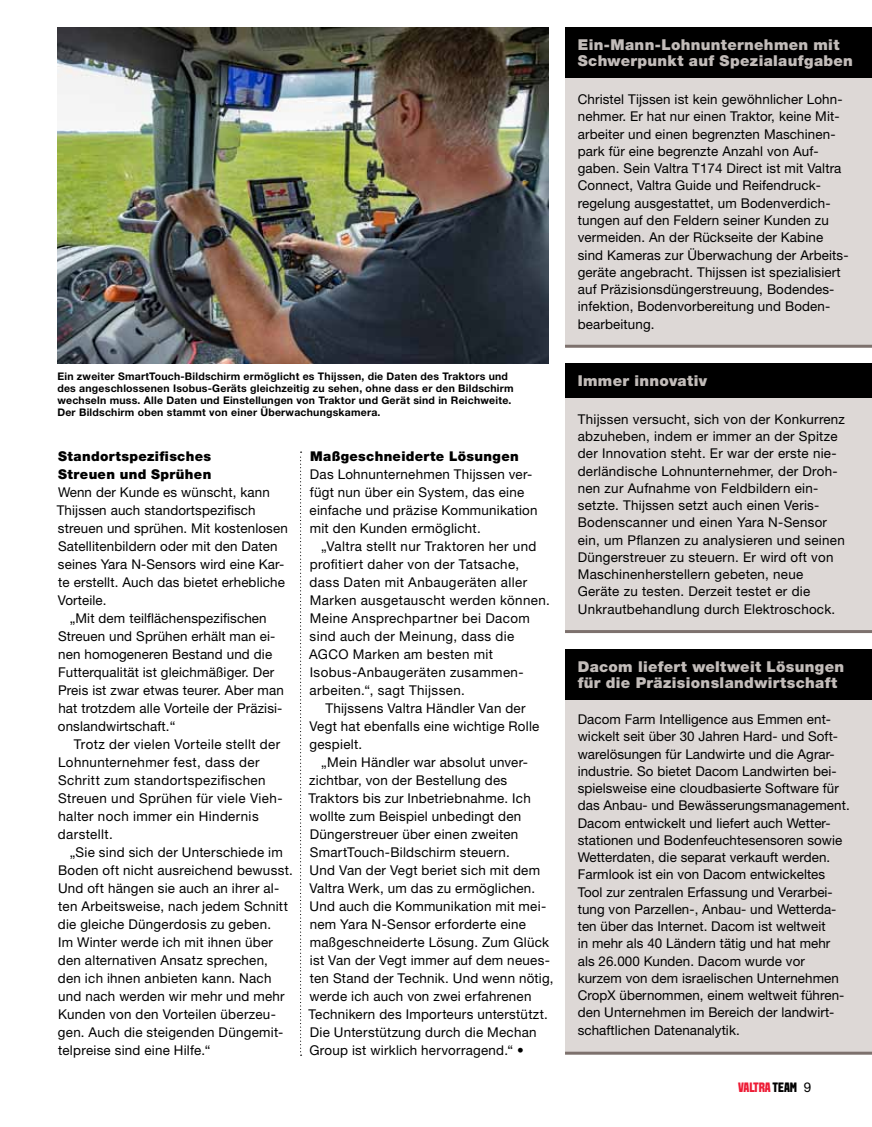
<style>
.page{position:relative;width:872px;height:1127px;background:#fff}
.page>*{position:absolute;margin:0;border:0;box-sizing:border-box;transform-origin:0 0}
.t1{font:900 15px/16.5px "Helvetica Neue LT Std";letter-spacing:.02em;color:#c2bcb9}
.t2{font:13.5px/17.2px "Helvetica Neue LT Std";letter-spacing:.015em;color:#000}
.t3{font:900 13.5px/18px "Helvetica Neue LT Std";letter-spacing:.025em;color:#000}
.t4{font:800 13.5px "VALTRA Aveny T";letter-spacing:-.01em;color:#ed1b35}
.t5{font:700 10.5px/12px "Helvetica Neue LT Std";letter-spacing:.02em;color:#000}
.s1{color:#000}
.s2{font-family:"Helvetica Neue LT Std";font-weight:400;color:#000}
</style>
<div class="page">
<img style="left:57px;top:27px;width:491px;height:337px">
<div style="left:565px;top:27px;width:307px;height:51px;background:#000"></div>
<div style="left:565px;top:78px;width:307px;height:268px;background:#ddd8d6"></div>
<hr style="left:565px;top:345px;width:307px;height:3px;background:#7d716d">
<div style="left:565px;top:649px;width:307px;height:51px;background:#000"></div>
<div style="left:565px;top:700px;width:307px;height:353px;background:#ddd8d6"></div>
<hr style="left:565px;top:1051px;width:307px;height:3px;background:#7d716d">
<div style="left:565px;top:364px;width:307px;height:34px;background:#000"></div>
<div style="left:565px;top:398px;width:307px;height:233px;background:#ddd8d6"></div>
<hr style="left:565px;top:630px;width:307px;height:3px;background:#7d716d">
<svg style="left:300px;top:452px;width:1px;height:604px"></svg>
<p class="t5" style="left:57px;top:370px;width:458px">Ein zweiter SmartTouch-Bildschirm ermöglicht es Thijssen, die Daten des Traktors und des angeschlossenen Isobus-Geräts gleichzeitig zu sehen, ohne dass er den Bildschirm wechseln muss. Alle Daten und Einstellungen von Traktor und Gerät sind in Reichweite.<br>Der Bildschirm oben stammt von einer Überwachungskamera.</p>
<p class="t3" style="left:58px;top:447px;width:155px">Standortspezifisches<br>Streuen und Sprühen</p>
<p class="t2" style="left:58px;top:483px;width:213px">Wenn der Kunde es wünscht, kann</p>
<p class="t2" style="left:57px;top:501px;width:200px">Thijssen auch standortspezifisch</p>
<p class="t2" style="left:58px;top:519px;width:231px">streuen und sprühen. Mit kostenlosen</p>
<p class="t2" style="left:58px;top:537px;width:221px">Satellitenbildern oder mit den Daten</p>
<p class="t2" style="left:58px;top:555px;width:228px">seines Yara N-Sensors wird eine Kar-</p>
<p class="t2" style="left:58px;top:573px;width:228px">te erstellt. Auch das bietet erhebliche</p>
<p class="t2" style="left:58px;top:591px;width:50px">Vorteile.</p>
<p class="t2" style="left:70px;top:609px;width:198px">„Mit dem teilflächenspezifischen</p>
<p class="t2" style="left:58px;top:627px;width:219px">Streuen und Sprühen erhält man ei-</p>
<p class="t2" style="left:58px;top:645px;width:215px">nen homogeneren Bestand und die</p>
<p class="t2" style="left:58px;top:663px;width:217px">Futterqualität ist gleichmäßiger. Der</p>
<p class="t2" style="left:58px;top:681px;width:227px">Preis ist zwar etwas teurer. Aber man</p>
<p class="t2" style="left:58px;top:699px;width:226px">hat trotzdem alle Vorteile der Präzisi-</p>
<p class="t2" style="left:58px;top:717px;width:119px">onslandwirtschaft.“</p>
<p class="t2" style="left:74px;top:735px;width:208px">Trotz der vielen Vorteile stellt der</p>
<p class="t2" style="left:58px;top:753px;width:203px">Lohnunternehmer fest, dass der</p>
<p class="t2" style="left:58px;top:771px;width:209px">Schritt zum standortspezifischen</p>
<p class="t2" style="left:58px;top:789px;width:226px">Streuen und Sprühen für viele Vieh-</p>
<p class="t2" style="left:58px;top:807px;width:202px">halter noch immer ein Hindernis</p>
<p class="t2" style="left:58px;top:825px;width:56px">darstellt.</p>
<p class="t2" style="left:70px;top:843px;width:214px">„Sie sind sich der Unterschiede im</p>
<p class="t2" style="left:58px;top:861px;width:236px">Boden oft nicht ausreichend bewusst.</p>
<p class="t2" style="left:58px;top:879px;width:223px">Und oft hängen sie auch an ihrer al-</p>
<p class="t2" style="left:58px;top:897px;width:231px">ten Arbeitsweise, nach jedem Schnitt</p>
<p class="t2" style="left:58px;top:915px;width:215px">die gleiche Düngerdosis zu geben.</p>
<p class="t2" style="left:58px;top:933px;width:216px">I m Winter werde ich mit ihnen über</p>
<p class="t2" style="left:58px;top:951px;width:212px">den alternativen Ansatz sprechen,</p>
<p class="t2" style="left:58px;top:969px;width:215px">den ich ihnen anbieten kann. Nach</p>
<p class="t2" style="left:58px;top:987px;width:228px">und nach werden wir mehr und mehr</p>
<p class="t2" style="left:58px;top:1005px;width:219px">Kunden von den Vorteilen überzeu-</p>
<p class="t2" style="left:58px;top:1023px;width:227px">gen. Auch die steigenden Düngemit-</p>
<p class="t2" style="left:58px;top:1041px;width:154px">telpreise sind eine Hilfe.“</p>
<p class="t3" style="left:310px;top:447px;width:210px">Maßgeschneiderte Lösungen</p>
<p class="t2" style="left:309px;top:465px;width:229px;line-height:18px">Das Lohnunternehmen Thijssen ver&shy;fügt nun über ein System, das eine einfache und präzise Kommunikation mit den Kunden ermöglicht.</p>
<p class="t2" style="left:321px;top:537px;width:217px">„Valtra stellt nur Traktoren her und</p>
<p class="t2" style="left:310px;top:555px;width:211px">profitiert daher von der Tatsache,</p>
<p class="t2" style="left:309px;top:573px;width:219px">dass Daten mit Anbaugeräten aller</p>
<p class="t2" style="left:310px;top:591px;width:242px">Marken ausgetauscht werden können.</p>
<p class="t2" style="left:310px;top:609px;width:221px">Meine Ansprechpartner bei Dacom</p>
<p class="t2" style="left:310px;top:627px;width:206px">sind auch der Meinung, dass die</p>
<p class="t2" style="left:309px;top:645px;width:185px">AGCO Marken am besten mit</p>
<p class="t2" style="left:310px;top:663px;width:214px">Isobus-Anbaugeräten zusammen-</p>
<p class="t2" style="left:309px;top:681px;width:157px">arbeiten.“, sagt Thijssen.</p>
<p class="t2" style="left:325px;top:699px;width:202px">Thijssens Valtra Händler Van der</p>
<p class="t2" style="left:309px;top:717px;width:231px">Vegt hat ebenfalls eine wichtige Rolle</p>
<p class="t2" style="left:309px;top:735px;width:54px">gespielt.</p>
<p class="t2" style="left:321px;top:753px;width:207px">„Mein Händler war absolut unver-</p>
<p class="t2" style="left:309px;top:771px;width:199px">zichtbar, von der Bestellung des</p>
<p class="t2" style="left:308px;top:789px;width:224px">Traktors bis zur I nbetriebnahme. Ich</p>
<p class="t2" style="left:309px;top:807px;width:213px">wollte zum Beispiel unbedingt den</p>
<p class="t2" style="left:310px;top:825px;width:210px">Düngerstreuer über einen zweiten</p>
<p class="t2" style="left:310px;top:843px;width:202px">SmartTouch-Bildschirm steuern.</p>
<p class="t2" style="left:310px;top:861px;width:232px">Und Van der Vegt beriet sich mit dem</p>
<p class="t2" style="left:309px;top:879px;width:227px">Valtra Werk, um das zu ermöglichen.</p>
<p class="t2" style="left:310px;top:897px;width:238px">Und auch die Kommunikation mit mei-</p>
<p class="t2" style="left:310px;top:915px;width:218px">nem Yara N-Sensor erforderte eine</p>
<p class="t2" style="left:310px;top:933px;width:241px">maßgeschneiderte Lösung. Zum Glück</p>
<p class="t2" style="left:310px;top:951px;width:241px">ist Van der Vegt immer auf dem neues-</p>
<p class="t2" style="left:310px;top:969px;width:245px">ten Stand der Technik. Und wenn nötig,</p>
<p class="t2" style="left:309px;top:987px;width:223px">werde ich auch von zwei erfahrenen</p>
<p class="t2" style="left:308px;top:1005px;width:241px">Technikern des I mporteurs unterstützt.</p>
<p class="t2" style="left:310px;top:1023px;width:228px">Die Unterstützung durch die Mechan</p>
<p class="t2" style="left:309px;top:1041px;width:216px">Group ist wirklich hervorragend.“ •</p>
<p class="t1" style="left:578px;top:36px;width:277px">Ein-Mann-Lohnunternehmen mit<br>Schwerpunkt auf Spezialaufgaben</p>
<p class="t2" style="left:578px;top:91px;width:272px">Christel Tijssen ist kein gewöhnlicher Lohn&shy;nehmer. Er hat nur einen Traktor, keine Mit&shy;arbeiter und einen begrenzten Maschinen&shy;park für eine begrenzte Anzahl von Auf&shy;gaben. Sein Valtra T174 Direct ist mit Valtra Connect, Valtra Guide und Reifendruck&shy;regelung ausgestattet, um Bodenverdich&shy;tungen auf den Feldern seiner Kunden zu vermeiden. An der Rückseite der Kabine sind Kameras zur Überwachung der Arbeits&shy;geräte angebracht. Thijssen ist spezialisiert auf Präzisionsdüngerstreuung, Bodendes&shy;infektion, Bodenvorbereitung und Boden&shy;bearbeitung.</p>
<p class="t1" style="left:578px;top:372px;width:131px">Immer innovativ</p>
<p class="t2" style="left:578px;top:410px;width:269px">Thijssen versucht, sich von der Konkurrenz abzuheben, indem er immer an der Spitze der I nnovation steht. Er war der erste nie&shy;derländische Lohnunternehmer, der Droh&shy;nen zur Aufnahme von Feldbildern ein&shy;setzte. Thijssen setzt auch einen Veris-Bodenscanner und einen Yara N-Sensor ein, um Pflanzen zu analysieren und seinen Düngerstreuer zu steuern. Er wird oft von Maschinenherstellern gebeten, neue Geräte zu testen. Derzeit testet er die Unkrautbehandlung durch Elektroschock.</p>
<p class="t1" style="left:578px;top:658px;width:268px">Dacom liefert weltweit Lösungen für die Präzisionslandwirtschaft</p>
<p class="t2" style="left:578px;top:710px;width:273px">Dacom Farm I ntelligence aus Emmen ent&shy;wickelt seit über 30 Jahren Hard- und Soft&shy;warelösungen für Landwirte und die Agrar&shy;industrie. So bietet Dacom Landwirten bei&shy;spielsweise eine cloudbasierte Software für das Anbau- und Bewässerungsmanagement.<br>Dacom entwickelt und liefert auch Wetter&shy;stationen und Bodenfeuchtesensoren sowie Wetterdaten, die separat verkauft werden.<br>Farmlook ist ein von Dacom entwickeltes Tool zur zentralen Erfassung und Verarbei&shy;tung von Parzellen-, Anbau- und Wetterda&shy;ten über das I nternet. Dacom ist weltweit<br>in mehr als 40 Ländern tätig und hat mehr als 26.000 Kunden. Dacom wurde vor kurzem von dem israelischen Unternehmen CropX übernommen, einem weltweit führen&shy;den Unternehmen im Bereich der landwirt&shy;schaftlichen Datenanalytik.</p>
<p class="t4" style="left:738px;top:1078px;width:75px">VALTRA <span class="s1">TEAM</span> <span class="s2">9</span></p>
</div>
